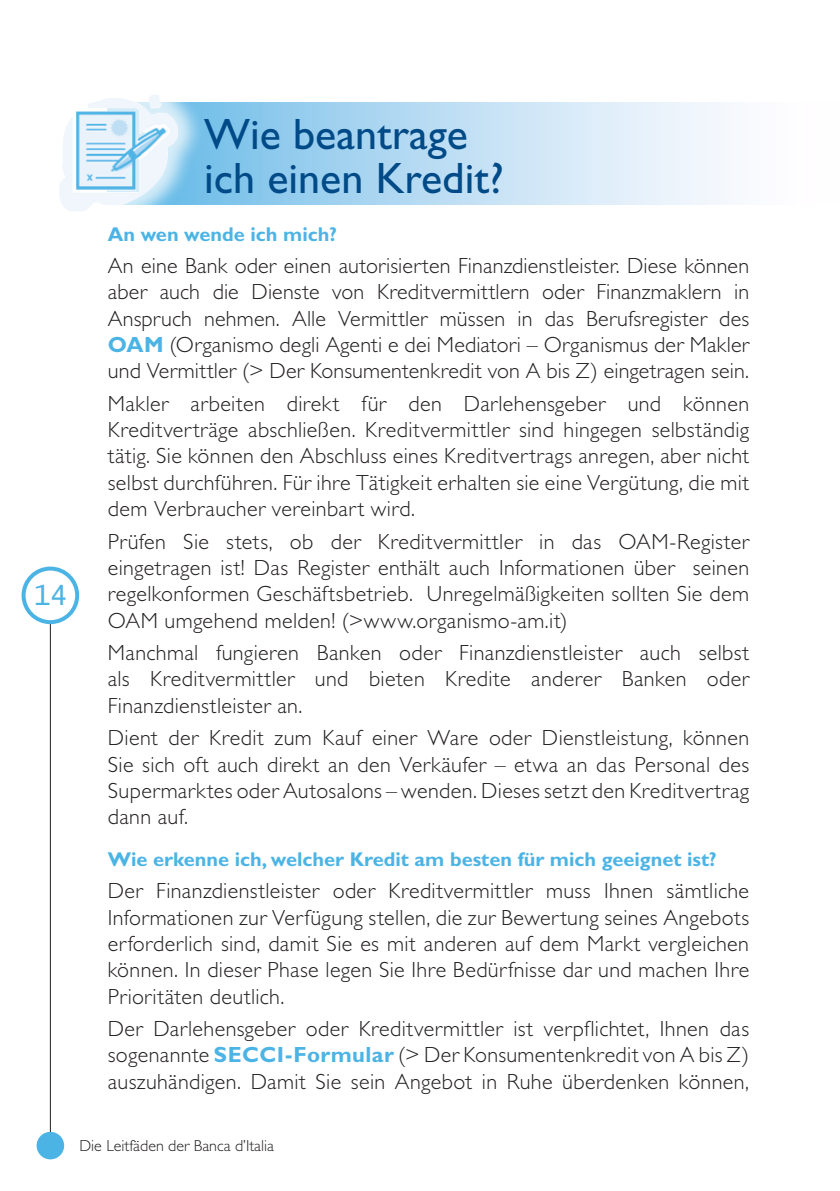
<style>
.page{position:relative;width:840px;height:1191px;background:#fff}
.page>*{position:absolute;margin:0;border:0;box-sizing:border-box;transform-origin:0 0}
.TITOLO_SEZIONE_TEDES{font:44px/44px "Gill Sans Std";color:#004a87}
.t1{font:28px "Lucida Console";color:#4cb4e5}
.PARAGRAFO_TEDESCO{font:300 22px/26.4px "Gill Sans Std";letter-spacing:.015em;color:#231f20;text-align:justify}
.TITOLETTO_PARAGRAFO{font:700 20px "Gill Sans Std";color:#4cb4e5}
.t2{font:300 16px "Gill Sans Std";color:#231f20}
.s1{font-weight:700;color:#4cb4e5}
</style>
<div class="page">
<hr style="left:50px;top:622px;width:1px;height:510px;background:#231f20">
<div style="left:39px;top:1133px;width:23px;height:24px;background:#4cb4e5;border-radius:50%"></div>
<div style="left:37px;top:1131px;width:27px;height:28px;border:4px solid #4cb4e5;border-radius:50%"></div>
<div style="left:22px;top:566px;width:57px;height:58px;border:4px solid #4cb4e5;border-radius:50%"></div>
<svg style="left:205px;top:102px;width:521px;height:102px;background:#bddef4"></svg>
<div style="left:33px;top:68px;width:172px;height:170px;background:#fff;opacity:.75"></div>
<img style="left:58px;top:95px;width:120px;height:116px">
<p class="t1" style="left:33px;top:583px;width:35px">14</p>
<p class="TITOLO_SEZIONE_TEDES" style="left:204px;top:113px;width:301px">Wie beantrage ich einen Kredit?</p>
<p class="TITOLETTO_PARAGRAFO" style="left:108px;top:222px;width:230px">An wen wende ich mich?</p>
<p class="PARAGRAFO_TEDESCO" style="left:108px;top:252px;width:642px">An eine Bank oder einen autorisierten Finanzdienstleister. Diese können aber auch die Dienste von Kreditvermittlern oder Finanzmaklern in Anspruch nehmen. Alle Vermittler müssen in das Berufsregister des <span class="s1">OAM</span> (Organismo degli Agenti e dei Mediatori – Organismus der Makler und Vermittler (&gt; Der Konsumentenkredit von A bis Z) eingetragen sein.</p>
<p class="PARAGRAFO_TEDESCO" style="left:108px;top:390px;width:642px">Makler arbeiten direkt für den Darlehensgeber und können Kreditverträge abschließen. Kreditvermittler sind hingegen selbständig tätig. Sie können den Abschluss eines Kreditvertrags anregen, aber nicht selbst durchführen. Für ihre Tätigkeit erhalten sie eine Vergütung, die mit dem Verbraucher vereinbart wird.</p>
<p class="PARAGRAFO_TEDESCO" style="left:108px;top:528px;width:642px">Prüfen Sie stets, ob der Kreditvermittler in das OAM-Register eingetragen ist! Das Register enthält auch Informationen über seinen regelkonformen Geschäftsbetrieb. Unregelmäßigkeiten sollten Sie dem OAM umgehend melden! (&gt;www.organismo-am.it)</p>
<p class="PARAGRAFO_TEDESCO" style="left:108px;top:639px;width:642px">Manchmal fungieren Banken oder Finanzdienstleister auch selbst als Kreditvermittler und bieten Kredite anderer Banken oder Finanzdienstleister an.</p>
<p class="PARAGRAFO_TEDESCO" style="left:108px;top:724px;width:642px">Dient der Kredit zum Kauf einer Ware oder Dienstleistung, können Sie sich oft auch direkt an den Verkäufer – etwa an das Personal des Supermarktes oder Autosalons – wenden. Dieses setzt den Kreditvertrag dann auf.</p>
<p class="TITOLETTO_PARAGRAFO" style="left:108px;top:847px;width:610px">Wie erkenne ich, welcher Kredit am besten für mich geeignet ist?</p>
<p class="PARAGRAFO_TEDESCO" style="left:108px;top:877px;width:642px">Der Finanzdienstleister oder Kreditvermittler muss Ihnen sämtliche Informationen zur Verfügung stellen, die zur Bewertung seines Angebots erforderlich sind, damit Sie es mit anderen auf dem Markt vergleichen können. In dieser Phase legen Sie Ihre Bedürfnisse dar und machen Ihre Prioritäten deutlich.</p>
<p class="PARAGRAFO_TEDESCO" style="left:108px;top:1015px;width:642px">Der Darlehensgeber oder Kreditvermittler ist verpflichtet, Ihnen das sogenannte <span class="s1">SECCI-Formular</span> (&gt; Der Konsumentenkredit von A bis Z) auszuhändigen. Damit Sie sein Angebot in Ruhe überdenken können,</p>
<p class="t2" style="left:79px;top:1136px;width:196px">Die Leitfäden der Banca d’Italia</p>
</div>
